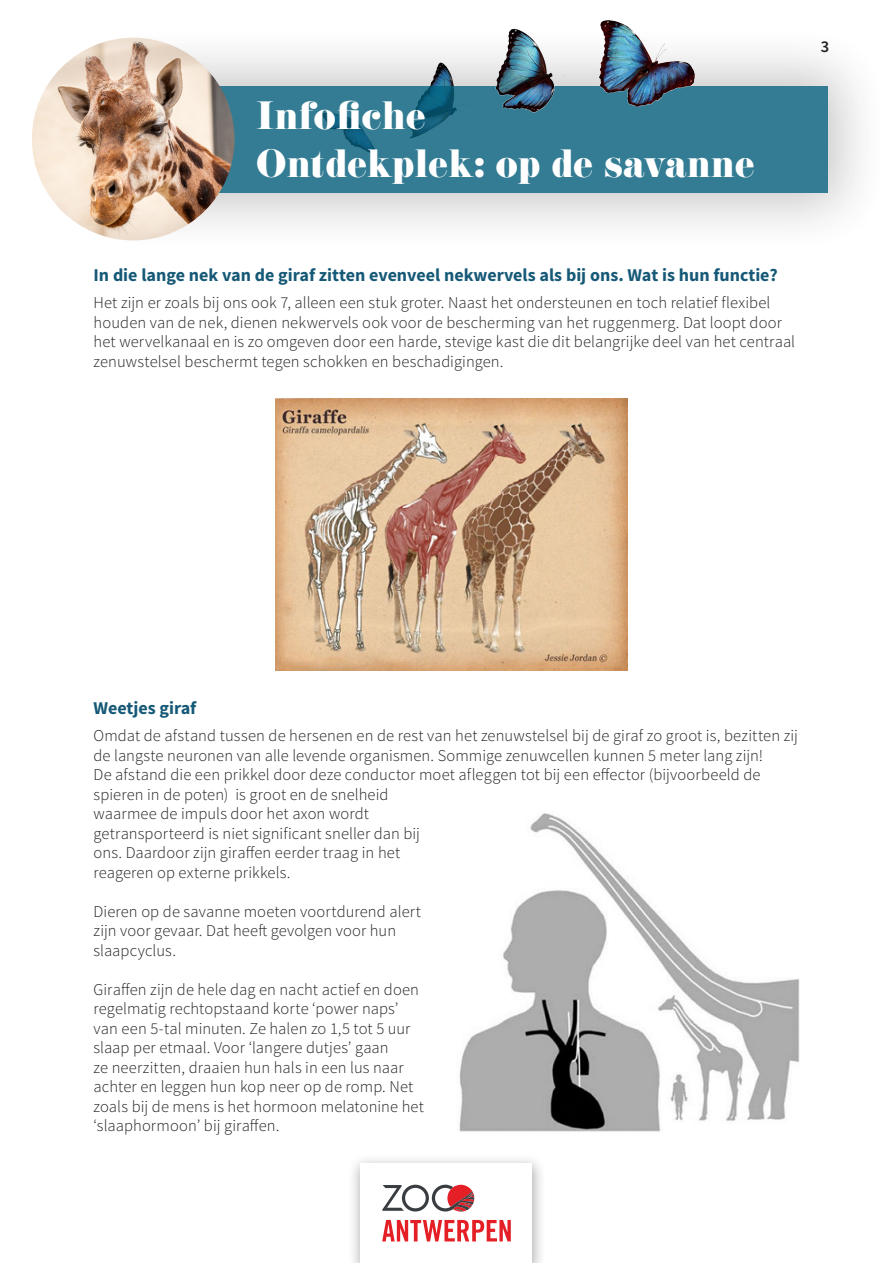
<style>
.page{position:relative;width:893px;height:1263px;background:#fff}
.page>*{position:absolute;margin:0;border:0;box-sizing:border-box;transform-origin:0 0}
.t1{font:34.5px/48px "Eloquent JF Regular Pro";letter-spacing:.02em;color:#fff}
.t2{font:700 18px "Source Sans Pro";color:#165977}
.t3{font:300 16.5px/19.5px "Source Sans Pro";letter-spacing:.005em;color:#231f20}
.t4{font:600 16.5px "Source Sans Pro";color:#231f20}
</style>
<div class="page">
<div style="left:347px;top:1154px;width:199px;height:109px;background:#231f20;opacity:.37"></div>
<div style="left:361px;top:1163px;width:171px;height:100px;background:#fff"></div>
<svg style="left:382px;top:1220px;width:129px;height:21px"></svg>
<svg style="left:382px;top:1185px;width:92px;height:26px"></svg>
<div style="left:61px;top:23px;width:830px;height:232px;background:#231f20;opacity:.32"></div>
<svg style="left:220px;top:86px;width:608px;height:106px;background:#307990"></svg>
<img style="left:455px;top:20px;width:282px;height:181px">
<img style="left:32px;top:38px;width:203px;height:202px;border-radius:101px">
<img style="left:459px;top:813px;width:341px;height:319px">
<img style="left:275px;top:398px;width:352px;height:273px">
<h1 class="t1" style="left:257px;top:94px;width:499px">Infofiche<br>Ontdekplek: op de savanne</h1>
<p class="t4" style="left:821px;top:37px;width:10px">3</p>
<p class="t2" style="left:94px;top:264px;width:686px">In die lange nek van de giraf zitten evenveel nekwervels als bij ons. Wat is hun functie?</p>
<p class="t3" style="left:94px;top:293px;width:703px">Het zijn er zoals bij ons ook 7, alleen een stuk groter. Naast het ondersteunen en toch relatief flexibel houden van de nek, dienen nekwervels ook voor de bescherming van het ruggenmerg. Dat loopt door het wervelkanaal en is zo omgeven door een harde, stevige kast die dit belangrijke deel van het centraal zenuwstelsel beschermt tegen schokken en beschadigingen.</p>
<p class="t2" style="left:94px;top:696px;width:104px">Weetjes giraf</p>
<p class="t3" style="left:94px;top:726px;width:706px">Omdat de afstand tussen de hersenen en de rest van het zenuwstelsel bij de giraf zo groot is, bezitten zij de langste neuronen van alle levende organismen. Sommige zenuwcellen kunnen 5 meter lang zijn!</p>
<p class="t3" style="left:94px;top:765px;width:668px">De afstand die een prikkel door deze conductor moet afleggen tot bij een effector (bijvoorbeeld de spieren in de poten) is groot en de snelheid<br>waarmee de impuls door het axon wordt<br>getransporteerd is niet significant sneller dan bij<br>ons. Daardoor zijn giraffen eerder traag in het<br>reageren op externe prikkels.</p>
<p class="t3" style="left:94px;top:901px;width:329px">Dieren op de savanne moeten voortdurend alert zijn voor gevaar. Dat heeft gevolgen voor hun slaapcyclus.</p>
<p class="t3" style="left:94px;top:979px;width:332px">Giraffen zijn de hele dag en nacht actief en doen regelmatig rechtopstaand korte ‘power naps’ van een 5-tal minuten. Ze halen zo 1,5 tot 5 uur slaap per etmaal. Voor ‘langere dutjes’ gaan<br>ze neerzitten, draaien hun hals in een lus naar achter en leggen hun kop neer op de romp. Net zoals bij de mens is het hormoon melatonine het ‘slaaphormoon’ bij giraffen.</p>
</div>
